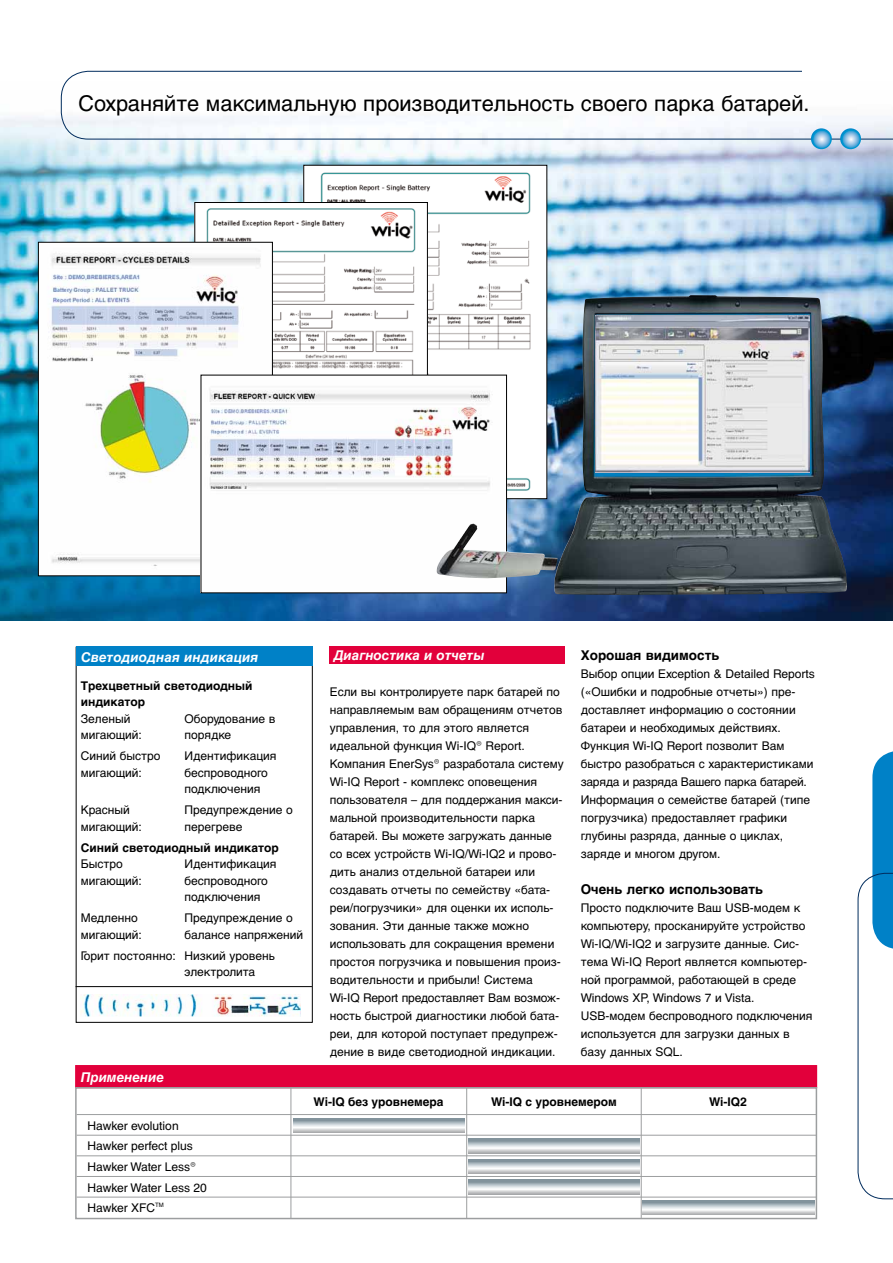
<style>
.page{position:relative;width:893px;height:1263px;background:#fff}
.page>*{position:absolute;margin:0;border:0;box-sizing:border-box;transform-origin:0 0}
.t1{font:21.75px "Helvetica Cyr Upright";color:#000}
.t2{font:13.5px "Helvetica Cyr Bold Inclined";color:#fff}
.t3{font:700 13.5px "Helvetica Cyr";color:#000}
.t4{font:12px/18px "Helvetica Cyr Upright";color:#000}
.t5{font:700 12px/16.5px "Helvetica Cyr";color:#000}
</style>
<div class="page">
<img style="left:0;top:95px;width:893px;height:525px">
<div style="left:330px;top:646px;width:235px;height:17px;background:#e2003b"></div>
<svg style="left:61px;top:71px;width:832px;height:68px"></svg>
<svg style="left:811px;top:128px;width:21px;height:21px"></svg>
<svg style="left:840px;top:128px;width:21px;height:21px"></svg>
<div style="left:802px;top:45px;width:91px;height:33px;background:#fff"></div>
<img style="left:305px;top:167px;width:240px;height:208px">
<img style="left:196px;top:204px;width:230px;height:171px">
<img style="left:40px;top:244px;width:231px;height:330px">
<div style="left:38px;top:242px;width:235px;height:334px;border:1px solid #000"></div>
<img style="left:203px;top:377px;width:234px;height:214px">
<div style="left:76px;top:647px;width:237px;height:376px;border:1px solid #000"></div>
<img style="left:80px;top:995px;width:220px;height:21px">
<div style="left:76px;top:646px;width:237px;height:20px;background:#0081c7"></div>
<hr style="left:76px;top:986px;width:236px;height:1px;background:#000">
<svg style="left:858px;top:751px;width:35px;height:448px"></svg>
<div style="left:75px;top:1065px;width:742px;height:23px;background:#e2003b"></div>
<div style="left:75px;top:1087px;width:742px;height:132px;border:2px solid #9c9e9f"></div>
<hr style="left:77px;top:1114px;width:739px;height:1px;background:#9c9e9f">
<hr style="left:77px;top:1155px;width:739px;height:1px;background:#9c9e9f">
<hr style="left:77px;top:1135px;width:739px;height:1px;background:#9c9e9f">
<hr style="left:77px;top:1197px;width:739px;height:1px;background:#9c9e9f">
<hr style="left:77px;top:1176px;width:739px;height:1px;background:#9c9e9f">
<hr style="left:291px;top:1087px;width:1px;height:132px;background:#9c9e9f">
<hr style="left:466px;top:1087px;width:1px;height:132px;background:#9c9e9f">
<hr style="left:641px;top:1087px;width:1px;height:131px;background:#9c9e9f">
<svg style="left:293px;top:1118px;width:171px;height:14px;background:#bec6ca"></svg>
<svg style="left:468px;top:1138px;width:172px;height:15px;background:#bbc3c8"></svg>
<svg style="left:468px;top:1159px;width:172px;height:14px;background:#bec6ca"></svg>
<svg style="left:468px;top:1180px;width:172px;height:14px;background:#bfc7cb"></svg>
<svg style="left:643px;top:1200px;width:171px;height:15px;background:#bcc4c8"></svg>
<img style="left:437px;top:295px;width:410px;height:300px">
<img style="left:596px;top:316px;width:213px;height:157px">
<h1 class="t1" style="left:78px;top:91px;width:732px">Сохраняйте максимальную производительность своего парка батарей.</h1>
<p class="t2" style="left:81px;top:649px;width:179px">Светодиодная индикация</p>
<p class="t5" style="left:81px;top:677px;width:173px">Трехцветный светодиодный индикатор</p>
<p class="t4" style="left:81px;top:710px;width:51px">Зеленый</p>
<p class="t4" style="left:184px;top:710px;width:93px">Оборудование в</p>
<p class="t4" style="left:81px;top:726px;width:62px">мигающий:</p>
<p class="t4" style="left:184px;top:726px;width:48px">порядке</p>
<p class="t4" style="left:81px;top:747px;width:81px">Синий быстро</p>
<p class="t4" style="left:184px;top:747px;width:94px">Идентификация</p>
<p class="t4" style="left:81px;top:764px;width:62px">мигающий:</p>
<p class="t4" style="left:184px;top:764px;width:85px;line-height:16.5px">беспроводного подключения</p>
<p class="t4" style="left:81px;top:801px;width:51px">Красный</p>
<p class="t4" style="left:184px;top:801px;width:110px">Предупреждение о</p>
<p class="t4" style="left:81px;top:818px;width:62px">мигающий:</p>
<p class="t4" style="left:184px;top:818px;width:60px">перегреве</p>
<p class="t5" style="left:81px;top:839px;width:200px">Синий светодиодный индикатор</p>
<p class="t4" style="left:81px;top:855px;width:44px">Быстро</p>
<p class="t4" style="left:184px;top:855px;width:94px">Идентификация</p>
<p class="t4" style="left:81px;top:872px;width:62px">мигающий:</p>
<p class="t4" style="left:184px;top:872px;width:85px;line-height:16.5px">беспроводного подключения</p>
<p class="t4" style="left:81px;top:909px;width:58px">Медленно</p>
<p class="t4" style="left:184px;top:909px;width:110px">Предупреждение о</p>
<p class="t4" style="left:81px;top:926px;width:62px">мигающий:</p>
<p class="t4" style="left:81px;top:924px;width:224px;line-height:21px;text-indent:104px">балансе напряжений<br>Горит постоянно: Низкий уровень</p>
<p class="t4" style="left:184px;top:963px;width:72px">электролита</p>
<p class="t2" style="left:81px;top:1070px;width:85px">Применение</p>
<p class="t4" style="left:88px;top:1115px;width:121px;line-height:20.5px">Hawker evolution<br>Hawker perfect plus<br>Hawker Water Less®<br>Hawker Water Less 20<br>Hawker XFC<sup>TM</sup></p>
<p class="t2" style="left:334px;top:647px;width:152px">Диагностика и отчеты</p>
<p class="t4" style="left:330px;top:682px;width:235px">Если вы контролируете парк батарей по направляемым вам обращениям отчетов управления, то для этого является идеальной функция Wi-IQ® Report.<br>Компания EnerSys® разработала систему Wi-IQ Report - комплекс оповещения пользователя – для поддержания макси&shy;мальной производительности парка батарей. Вы можете загружать данные со всех устройств Wi-IQ/Wi-IQ2 и прово&shy;дить анализ отдельной батареи или создавать отчеты по семейству «бата&shy;реи/погрузчики» для оценки их исполь&shy;зования. Эти данные также можно использовать для сокращения времени простоя погрузчика и повышения произ&shy;водительности и прибыли! Система Wi-IQ Report предоставляет Вам возмож&shy;ность быстрой диагностики любой бата&shy;реи, для которой поступает предупреж&shy;дение в виде светодиодной индикации.</p>
<p class="t3" style="left:581px;top:647px;width:140px">Хорошая видимость</p>
<p class="t4" style="left:581px;top:664px;width:235px">Выбор опции Exception &amp; Detailed Reports («Ошибки и подробные отчеты») пре&shy;доставляет информацию о состоянии батареи и необходимых действиях.<br>Функция Wi-IQ Report позволит Вам быстро разобраться с характеристиками заряда и разряда Вашего парка батарей.<br>Информация о семействе батарей (типе погрузчика) предоставляет графики глубины разряда, данные о циклах, заряде и многом другом.</p>
<p class="t3" style="left:581px;top:881px;width:184px">Очень легко использовать</p>
<p class="t4" style="left:581px;top:898px;width:233px">Просто подключите Ваш USB-модем к компьютеру, просканируйте устройство Wi-IQ/Wi-IQ2 и загрузите данные. Сис&shy;тема Wi-IQ Report является компьютер&shy;ной программой, работающей в среде Windows XP, Windows 7 и Vista.<br>USB-модем беспроводного подключения используется для загрузки данных в базу данных SQL.</p>
<p class="t5" style="left:314px;top:1094px;width:131px">Wi-IQ без уровнемера</p>
<p class="t5" style="left:491px;top:1094px;width:127px">Wi-IQ с уровнемером</p>
<p class="t5" style="left:709px;top:1094px;width:39px">Wi-IQ2</p>
</div>
